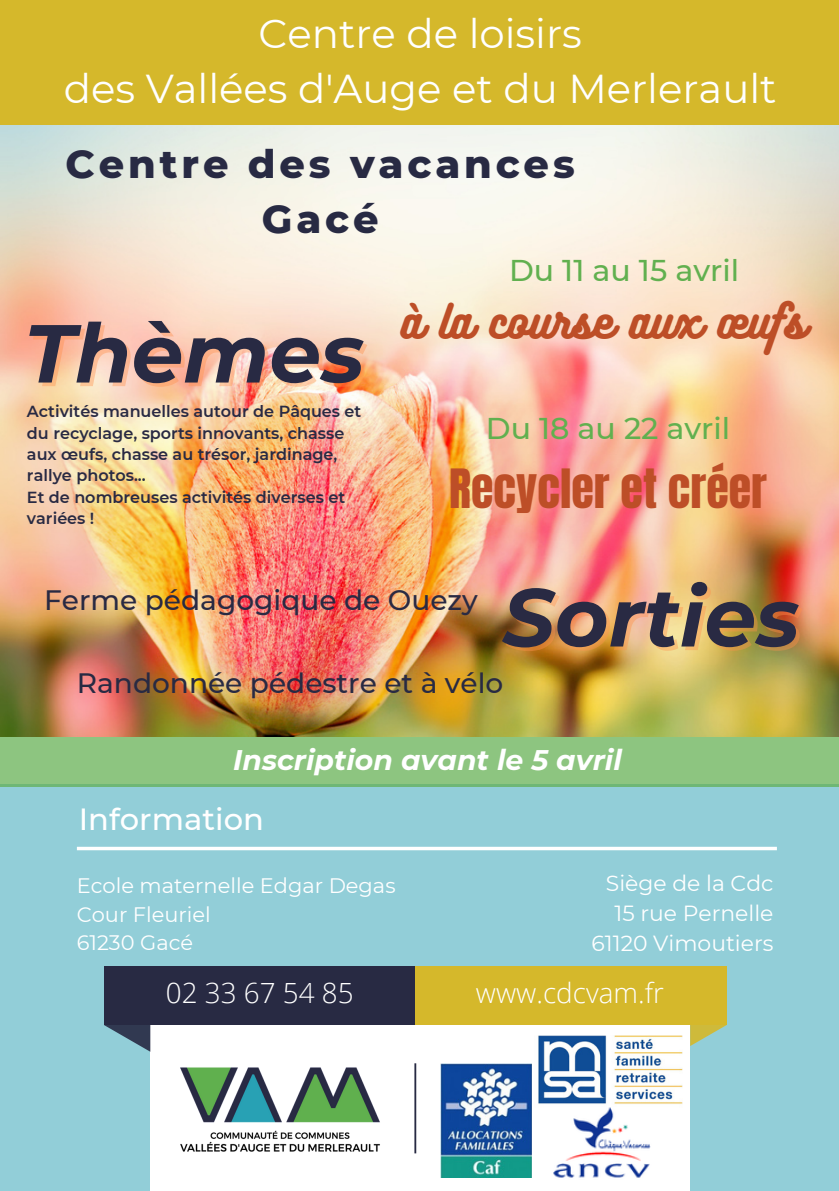
<style>
.page{position:relative;width:839px;height:1191px;background:#fff}
.page>*{position:absolute;margin:0;border:0;box-sizing:border-box;transform-origin:0 0}
.t1{font:italic 700 82px "Montserrat";color:#292a43}
.t2{font:italic 700 82px "Montserrat";color:#282a43}
.t3{font:46px "Anton";color:#bd4e27}
.t4{font:42px "Bukhari Script";color:#bd4e27}
.t5{font:40.2px "Montserrat";color:#fff}
.t6{font:800 39.8px "Montserrat";letter-spacing:.1em;color:#282a43}
.t7{font:500 30.6px "Montserrat";color:#fff}
.t8{font:500 30px "Montserrat";color:#61b04f}
.t9{font:italic 700 28.4px "Montserrat";color:#fff}
.t10{font:500 28px "Montserrat";color:#282a43}
.t11{font:500 28px "Montserrat";color:#292a43}
.t12{font:300 27.8px "Open Sans";color:#fff}
.t13{font:21.8px "Montserrat";color:#fff}
.t14{font:21px "Montserrat";color:#fff}
.t15{font:600 16px/21.4px "Montserrat";color:#292a43}
</style>
<div class="page">
<div style="left:0;top:0;width:838px;height:125px;background:#d5b82b"></div>
<div style="left:0;top:784px;width:838px;height:407px;background:#92ced8"></div>
<div style="left:150px;top:1025px;width:539px;height:166px;background:#fff"></div>
<img style="left:180px;top:1067px;width:200px;height:85px">
<svg style="left:414px;top:1063px;width:2px;height:90px"></svg>
<img style="left:440px;top:1063px;width:92px;height:114px">
<img style="left:538px;top:1036px;width:144px;height:72px">
<img style="left:553px;top:1108px;width:98px;height:70px">
<div style="left:104px;top:966px;width:311px;height:59px;background:#282a43"></div>
<div style="left:415px;top:966px;width:311px;height:59px;background:#d5b82b"></div>
<svg style="left:690px;top:1025px;width:36px;height:21px"></svg>
<svg style="left:104px;top:1025px;width:46px;height:27px"></svg>
<hr style="left:77px;top:847px;width:699px;height:3px;background:#fff">
<div style="left:0;top:737px;width:838px;height:50px;background:#8dc580"></div>
<img style="left:0;top:126px;width:838px;height:611px">
<p class="t5" style="left:258px;top:9px;width:325px">Centre de loisirs</p>
<p class="t5" style="left:64px;top:64px;width:714px">des Vallées d'Auge et du Merlerault</p>
<p class="t6" style="left:66px;top:140px;width:510px">Centre des vacances</p>
<p class="t6" style="left:262px;top:195px;width:118px">Gacé</p>
<p class="t2" style="left:24px;top:303px;width:342px">Thèmes</p>
<p class="t15" style="left:27px;top:401px;width:336px">Activités manuelles autour de Pâques et du recyclage, sports innovants, chasse aux œufs, chasse au trésor, jardinage, rallye photos...</p>
<p class="t15" style="left:27px;top:486px;width:319px">Et de nombreuses activités diverses et variées !</p>
<p class="t8" style="left:509px;top:252px;width:231px">Du 11 au 15 avril</p>
<p class="t4" style="left:401px;top:294px;width:406px">à la course aux œufs</p>
<p class="t8" style="left:486px;top:410px;width:246px">Du 18 au 22 avril</p>
<p class="t3" style="left:449px;top:455px;width:319px">Recycler et créer</p>
<p class="t11" style="left:44px;top:583px;width:435px">Ferme pédagogique de Ouezy</p>
<p class="t1" style="left:502px;top:567px;width:298px">Sorties</p>
<p class="t10" style="left:77px;top:665px;width:428px">Randonnée pédestre et à vélo</p>
<p class="t9" style="left:233px;top:742px;width:390px">Inscription avant le 5 avril</p>
<p class="t7" style="left:79px;top:801px;width:187px">Information</p>
<p class="t14" style="left:77px;top:873px;width:320px">Ecole maternelle Edgar Degas</p>
<p class="t14" style="left:77px;top:902px;width:136px">Cour Fleuriel</p>
<p class="t14" style="left:77px;top:930px;width:118px">61230 Gacé</p>
<p class="t13" style="left:606px;top:870px;width:169px">Siège de la Cdc</p>
<p class="t13" style="left:614px;top:900px;width:160px">15 rue Pernelle</p>
<p class="t13" style="left:591px;top:930px;width:183px">61120 Vimoutiers</p>
<p class="t12" style="left:166px;top:973px;width:189px">02 33 67 54 85</p>
<p class="t12" style="left:476px;top:973px;width:189px">www.cdcvam.fr</p>
</div>
